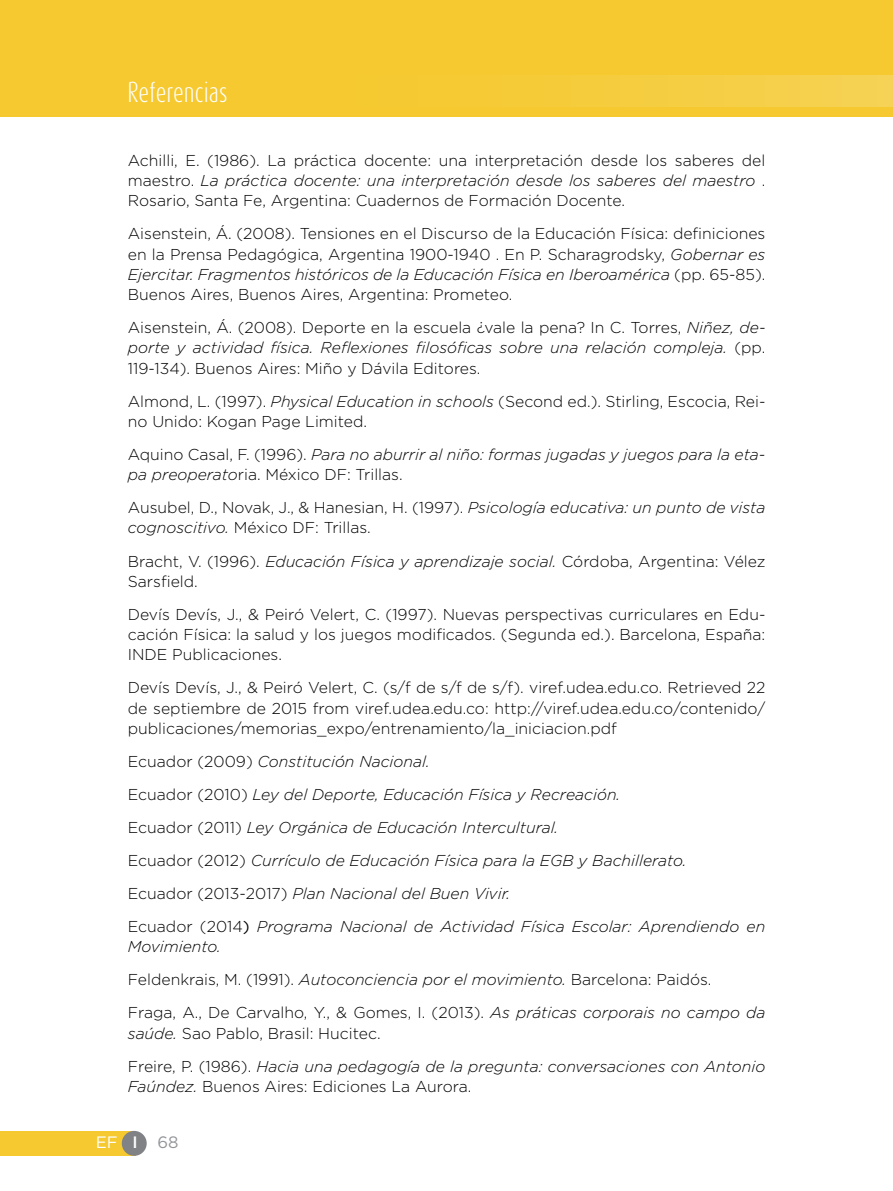
<style>
.page{position:relative;width:893px;height:1191px;background:#fff}
.page>*{position:absolute;margin:0;border:0;box-sizing:border-box;transform-origin:0 0}
.t1{font:300 24px "Dax Compact";color:#fff}
.t2{font:16.5px "Gotham";color:#fff}
.t3{font:300 15.75px/20.2px "Gotham";color:#000;text-align:justify}
.t4{font:italic 300 15.75px/33px "Gotham";color:#000}
.s1{font-style:italic}
.s2{font-style:normal}
.s3{font-weight:400;font-style:normal}
.s4{font-weight:500}
.s5{color:#939598}
</style>
<div class="page">
<div style="left:0;top:0;width:893px;height:117px;background:#f5c92f"></div>
<div style="left:43px;top:75px;width:850px;height:32px;background:linear-gradient(to right,#f5c726,#f6d04d)"></div>
<div style="left:0;top:1130px;width:135px;height:25px;background:#f5c92f"></div>
<div style="left:122px;top:1130px;width:25px;height:25px;background:#808285;border-radius:50%"></div>
<h1 class="t1" style="left:128px;top:76px;width:102px">Referencias</h1>
<p class="t3" style="left:128px;top:150px;width:639px">Achilli, E. (1986). La práctica docente: una interpretación desde los saberes del maestro. <span class="s1">La práctica docente: una interpretación desde los saberes del maestro</span> .<br>Rosario, Santa Fe, Argentina: Cuadernos de Formación Docente.</p>
<p class="t3" style="left:128px;top:223px;width:639px">Aisenstein, Á. (2008). Tensiones en el Discurso de la Educación Física: definiciones en la Prensa Pedagógica, Argentina 1900-1940 . En P. Scharagrodsky, <span class="s1">Gobernar es Ejercitar. Fragmentos históricos de la Educación Física en Iberoamérica</span> (pp. 65-85).<br>Buenos Aires, Buenos Aires, Argentina: Prometeo.</p>
<p class="t3" style="left:128px;top:317px;width:639px">Aisenstein, Á. (2008). Deporte en la escuela ¿vale la pena? In C. Torres, <span class="s1">Niñez, de&shy;porte y actividad física. Reflexiones filosóficas sobre una relación compleja.</span> (pp.<br>119-134). Buenos Aires: Miño y Dávila Editores.</p>
<p class="t3" style="left:128px;top:390px;width:639px">Almond, L. (1997). <span class="s1">Physical Education in schools</span> (Second ed.). Stirling, Escocia, Rei&shy;no Unido: Kogan Page Limited.</p>
<p class="t4" style="left:128px;top:444px;width:639px;line-height:20.2px"><span class="s2">Aquino Casal, F. (1996).</span> Para no aburrir al niño: formas jugadas y juegos para la eta&shy;pa preoperato<span class="s2">ria. México DF: Trillas.</span></p>
<p class="t3" style="left:128px;top:497px;width:639px">Ausubel, D., Novak, J., &amp; Hanesian, H. (1997). <span class="s1">Psicología educativa: un punto de vista cognoscitivo.</span> México DF: Trillas.</p>
<p class="t3" style="left:128px;top:550px;width:639px">Bracht, V. (1996). <span class="s1">Educación Física y aprendizaje social.</span> Córdoba, Argentina: Vélez<br>Sarsfield.</p>
<p class="t3" style="left:128px;top:603px;width:639px">Devís Devís, J., &amp; Peiró Velert, C. (1997). Nuevas perspectivas curriculares en Edu&shy;cación Física: la salud y los juegos modificados. (Segunda ed.). Barcelona, España:<br>INDE Publicaciones.</p>
<p class="t3" style="left:128px;top:677px;width:639px">Devís Devís, J., &amp; Peiró Velert, C. (s/f de s/f de s/f). viref.udea.edu.co. Retrieved 22 de septiembre de 2015 from viref.udea.edu.co: http://viref.udea.edu.co/contenido/ publicaciones/memorias_expo/entrenamiento/la_iniciacion.pdf</p>
<p class="t4" style="left:128px;top:744px;width:639px"><span class="s2">Ecuador (2009)</span> Constitución Nacional.<br><span class="s2">Ecuador (2010)</span> Ley del Deporte, Educación Física y Recreación.<br><span class="s2">Ecuador (2011)</span> Ley Orgánica de Educación Intercultural.<br><span class="s2">Ecuador (2012)</span> Currículo de Educación Física para la EGB y Bachillerato.<br><span class="s2">Ecuador (2013-2017)</span> Plan Nacional del Buen Vivir.<br><span class="s2">Ecuador (2014</span><span class="s3">)</span> Programa Nacional de Actividad Física Escolar: Aprendiendo en</p>
<p class="t3" style="left:128px;top:929px;width:639px;line-height:33px;text-align:left"><span class="s1">Movimiento.<br></span>Feldenkrais, M. (1991). <span class="s1">Autoconciencia por el movimiento.</span> Barcelona: Paidós.<br>Fraga, A., De Carvalho, Y., &amp; Gomes, I. (2013). <span class="s1">As práticas corporais no campo da</span></p>
<p class="t4" style="left:128px;top:1016px;width:639px">saúde. <span class="s2">Sao Pablo, Brasil: Hucitec.<br>Freire, P. (1986).</span> Hacia una pedagogía de la pregunta: conversaciones con Antonio</p>
<p class="t3" style="left:128px;top:1075px;width:345px"><span class="s1">Faúndez.</span> Buenos Aires: Ediciones La Aurora.</p>
<p class="t2" style="left:96px;top:1131px;width:84px">EF <span class="s4">I</span> <span class="s5">68</span></p>
</div>
